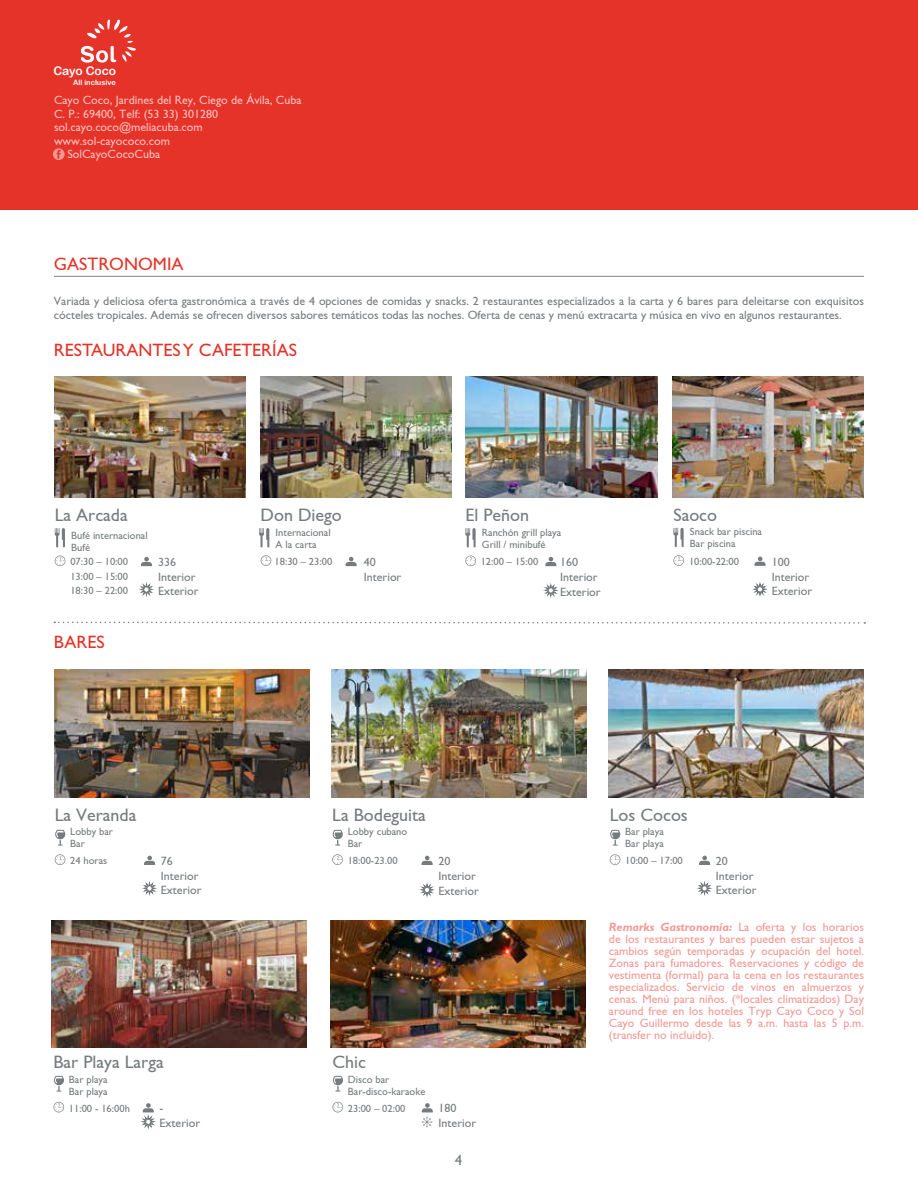
<style>
.page{position:relative;width:918px;height:1188px;background:#fff}
.page>*{position:absolute;margin:0;border:0;box-sizing:border-box;transform-origin:0 0}
.t1{font:18px "Gill Sans";color:#767b7d}
.t2{font:18px "Gill Sans Std";color:#e63329}
.t3{font:18px "Gill Sans";color:#e63329}
.t4{font:15px "Gill Sans";color:#767b7d}
.t5{font:12px/14.4px "Gill Sans";color:#767b7d}
.t6{font:12px/12px "Gill Sans";color:#f39994;text-align:justify}
.t7{font:12px "Gill Sans";color:#fff}
.t8{font:12px "Arial Rounded MT Bold";color:#fff}
.t9{font:10.5px/12px "Gill Sans";color:#767b7d}
.t10{font:7.35px "Arial Rounded MT Bold";color:#fff}
.s1{font-weight:700;font-style:italic}
</style>
<div class="page">
<div style="left:0;top:0;width:918px;height:210px;background:#e63329"></div>
<svg style="left:53px;top:148px;width:12px;height:12px"></svg>
<svg style="left:81px;top:20px;width:55px;height:43px"></svg>
<svg style="left:55px;top:854px;width:10px;height:11px"></svg>
<svg style="left:144px;top:856px;width:11px;height:9px"></svg>
<svg style="left:144px;top:883px;width:11px;height:11px"></svg>
<svg style="left:54px;top:621px;width:811px;height:3px"></svg>
<svg style="left:55px;top:830px;width:10px;height:16px"></svg>
<img style="left:54px;top:670px;width:255px;height:127px">
<img style="left:331px;top:670px;width:256px;height:127px">
<img style="left:609px;top:670px;width:255px;height:127px">
<img style="left:52px;top:920px;width:255px;height:128px">
<svg style="left:332px;top:854px;width:11px;height:11px"></svg>
<svg style="left:422px;top:856px;width:11px;height:9px"></svg>
<svg style="left:422px;top:884px;width:11px;height:11px"></svg>
<svg style="left:333px;top:830px;width:10px;height:16px"></svg>
<svg style="left:610px;top:854px;width:10px;height:11px"></svg>
<svg style="left:699px;top:856px;width:11px;height:9px"></svg>
<svg style="left:699px;top:883px;width:11px;height:11px"></svg>
<svg style="left:610px;top:830px;width:10px;height:16px"></svg>
<svg style="left:53px;top:1102px;width:11px;height:10px"></svg>
<svg style="left:143px;top:1103px;width:11px;height:24px"></svg>
<svg style="left:54px;top:1076px;width:10px;height:16px"></svg>
<img style="left:54px;top:377px;width:191px;height:120px">
<img style="left:261px;top:377px;width:191px;height:120px">
<img style="left:466px;top:377px;width:191px;height:120px">
<svg style="left:55px;top:556px;width:10px;height:10px"></svg>
<svg style="left:141px;top:557px;width:11px;height:9px"></svg>
<svg style="left:141px;top:584px;width:11px;height:11px"></svg>
<svg style="left:261px;top:555px;width:10px;height:11px"></svg>
<svg style="left:346px;top:557px;width:11px;height:9px"></svg>
<svg style="left:465px;top:556px;width:11px;height:10px"></svg>
<svg style="left:545px;top:557px;width:11px;height:9px"></svg>
<svg style="left:545px;top:585px;width:11px;height:11px"></svg>
<svg style="left:55px;top:528px;width:10px;height:20px"></svg>
<svg style="left:259px;top:528px;width:10px;height:20px"></svg>
<svg style="left:465px;top:528px;width:11px;height:20px"></svg>
<img style="left:673px;top:377px;width:191px;height:120px">
<svg style="left:673px;top:555px;width:11px;height:11px"></svg>
<svg style="left:755px;top:557px;width:11px;height:9px"></svg>
<svg style="left:754px;top:584px;width:12px;height:11px"></svg>
<svg style="left:673px;top:527px;width:11px;height:21px"></svg>
<hr style="left:54px;top:276px;width:810px;height:1px;background:#000">
<img style="left:331px;top:920px;width:255px;height:128px">
<svg style="left:332px;top:1102px;width:11px;height:10px"></svg>
<svg style="left:422px;top:1103px;width:11px;height:24px"></svg>
<svg style="left:333px;top:1076px;width:10px;height:16px"></svg>
<p class="t8" style="left:53px;top:63px;width:64px">Cayo Coco</p>
<p class="t10" style="left:73px;top:78px;width:44px">All inclusive</p>
<p class="t7" style="left:54px;top:93px;width:249px">Cayo Coco, Jardines del Rey, Ciego de Ávila, Cuba</p>
<p class="t7" style="left:54px;top:107px;width:166px">C. P.: 69400, Telf: (53 33) 301280</p>
<p class="t7" style="left:54px;top:120px;width:150px">sol.cayo.coco@meliacuba.com</p>
<p class="t7" style="left:54px;top:134px;width:118px">www.sol-cayococo.com</p>
<p class="t7" style="left:67px;top:147px;width:94px">SolCayoCocoCuba</p>
<h1 class="t3" style="left:54px;top:254px;width:131px">GASTRONOMIA</h1>
<p class="t5" style="left:54px;top:294px;width:812px;line-height:13.5px">Variada y deliciosa oferta gastronómica a través de 4 opciones de comidas y snacks. 2 restaurantes especializados a la carta y 6 bares para deleitarse con exquisitos cócteles tropicales. Además se ofrecen diversos sabores temáticos todas las noches. Oferta de cenas y menú extracarta y música en vivo en algunos restaurantes.</p>
<h1 class="t2" style="left:54px;top:339px;width:244px">RESTAURANTES Y CAFETERÍAS</h1>
<h1 class="t1" style="left:55px;top:505px;width:75px">La Arcada</h1>
<p class="t9" style="left:70px;top:556px;width:59px">07:30 – 10:00</p>
<p class="t5" style="left:158px;top:555px;width:19px">336</p>
<p class="t9" style="left:70px;top:571px;width:59px">13:00 – 15:00</p>
<p class="t5" style="left:158px;top:570px;width:39px">Interior</p>
<p class="t9" style="left:70px;top:585px;width:59px">18:30 – 22:00</p>
<p class="t5" style="left:158px;top:584px;width:42px">Exterior</p>
<h1 class="t1" style="left:261px;top:505px;width:83px">Don Diego</h1>
<p class="t9" style="left:275px;top:556px;width:59px">18:30 – 23:00</p>
<p class="t5" style="left:364px;top:555px;width:39px;line-height:14.9px">40<br>Interior</p>
<h1 class="t1" style="left:465px;top:505px;width:65px">El Peñon</h1>
<p class="t9" style="left:481px;top:556px;width:59px">12:00 – 15:00</p>
<p class="t5" style="left:560px;top:555px;width:42px;line-height:14.9px">160<br>Interior<br>Exterior</p>
<p class="t9" style="left:71px;top:529px;width:78px">Bufé internacional<br>Bufé</p>
<p class="t9" style="left:276px;top:526px;width:57px">Internacional<br>A la carta</p>
<p class="t9" style="left:482px;top:526px;width:81px">Ranchón grill playa<br>Grill / minibufé</p>
<h1 class="t2" style="left:54px;top:632px;width:52px">BARES</h1>
<h1 class="t1" style="left:673px;top:504px;width:45px">Saoco</h1>
<p class="t9" style="left:689px;top:556px;width:51px">10:00-22:00</p>
<p class="t5" style="left:772px;top:555px;width:42px">100<br>Interior<br>Exterior</p>
<p class="t9" style="left:690px;top:526px;width:74px">Snack bar piscina<br>Bar piscina</p>
<h1 class="t1" style="left:55px;top:805px;width:83px">La Veranda</h1>
<p class="t9" style="left:70px;top:855px;width:39px">24 horas</p>
<p class="t5" style="left:161px;top:854px;width:42px">76<br>Interior<br>Exterior</p>
<p class="t9" style="left:70px;top:826px;width:44px">Lobby bar<br>Bar</p>
<h1 class="t1" style="left:53px;top:1052px;width:112px">Bar Playa Larga</h1>
<p class="t9" style="left:69px;top:1102px;width:63px">11:00 - 16:00h</p>
<p class="t5" style="left:160px;top:1101px;width:42px;line-height:14.9px">-<br>Exterior</p>
<p class="t9" style="left:69px;top:1073px;width:40px">Bar playa<br>Bar playa</p>
<h1 class="t1" style="left:332px;top:805px;width:95px">La Bodeguita</h1>
<p class="t9" style="left:348px;top:855px;width:51px">18:00-23.00</p>
<p class="t5" style="left:438px;top:853px;width:42px;line-height:15.1px">20<br>Interior<br>Exterior</p>
<p class="t9" style="left:348px;top:826px;width:61px">Lobby cubano<br>Bar</p>
<h1 class="t1" style="left:332px;top:1052px;width:35px">Chic</h1>
<p class="t9" style="left:348px;top:1102px;width:59px">23:00 – 02:00</p>
<p class="t5" style="left:439px;top:1101px;width:39px;line-height:14.9px">180<br>Interior</p>
<p class="t9" style="left:348px;top:1073px;width:79px">Disco bar<br>Bar-disco-karaoke</p>
<p class="t4" style="left:455px;top:1151px;width:9px">4</p>
<h1 class="t1" style="left:610px;top:805px;width:80px">Los Cocos</h1>
<p class="t9" style="left:625px;top:855px;width:59px">10:00 – 17:00</p>
<p class="t5" style="left:716px;top:854px;width:42px">20<br>Interior<br>Exterior</p>
<p class="t9" style="left:625px;top:826px;width:40px">Bar playa<br>Bar playa</p>
<p class="t6" style="left:609px;top:921px;width:257px"><span class="s1">Remarks Gastronomía:</span> La oferta y los horarios de los restaurantes y bares pueden estar sujetos a cambios según temporadas y ocupación del hotel.<br>Zonas para fumadores. Reservaciones y código de vestimenta (formal) para la cena en los restaurantes especializados. Servicio de vinos en almuerzos y cenas. Menú para niños. (*locales climatizados) Day around free en los hoteles Tryp Cayo Coco y Sol Cayo Guillermo desde las 9 a.m. hasta las 5 p.m. (transfer no incluido).</p>
</div>
